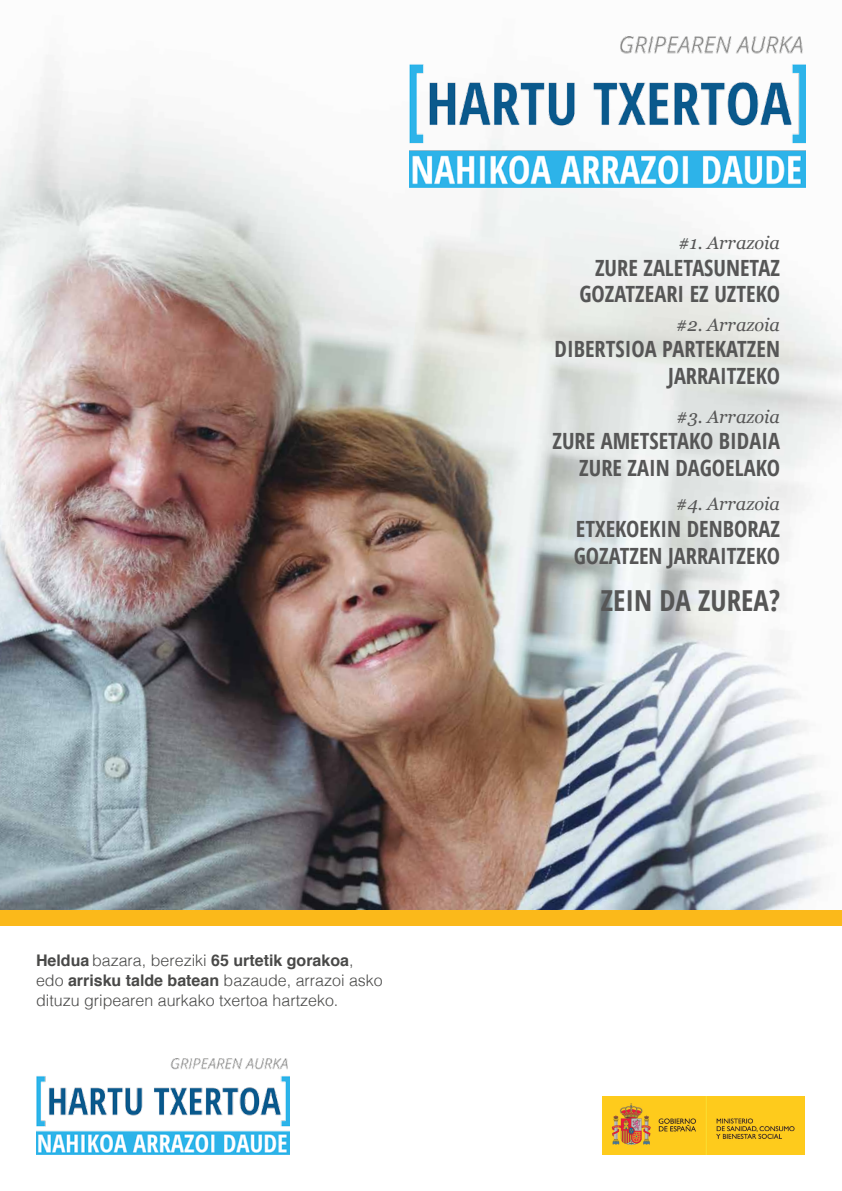
<style>
.page{position:relative;width:842px;height:1191px;background:#fff}
.page>*{position:absolute;margin:0;border:0;box-sizing:border-box;transform-origin:0 0}
.t1{font:700 condensed 28.9px "Open Sans";color:#565656}
.t2{font:700 condensed 22.4px/26.5px "Open Sans";color:#565656;text-align:right}
.t3{font:italic 18.2px "Georgia";color:#565656}
.t4{font:300 16px/20px "Helvetica";color:#494948}
.s1{font-weight:700}
</style>
<div class="page">
<img style="left:0;top:64px;width:842px;height:846px">
<div style="left:0;top:910px;width:842px;height:15px;background:#fbb91a"></div>
<img style="left:410px;top:36px;width:396px;height:151px">
<img style="left:36px;top:1058px;width:254px;height:97px">
<img style="left:602px;top:1097px;width:202px;height:58px">
<p class="t4" style="left:36px;top:949px;width:348px"><span class="s1">Heldua</span> bazara, bereziki <span class="s1">65 urtetik gorakoa</span>, edo <span class="s1">arrisku talde batean</span> bazaude, arrazoi asko dituzu gripearen aurkako txertoa hartzeko.</p>
<p class="t3" style="left:678px;top:229px;width:103px">#1. Arrazoia</p>
<p class="t2" style="left:579px;top:254px;width:202px">ZURE ZALETASUNETAZ<br>GOZATZEARI EZ UZTEKO</p>
<p class="t3" style="left:676px;top:311px;width:106px">#2. Arrazoia</p>
<p class="t2" style="left:554px;top:335px;width:227px">DIBERTSIOA PARTEKATZEN</p>
<p class="t2" style="left:668px;top:362px;width:113px">JARRAITZEKO</p>
<p class="t3" style="left:676px;top:403px;width:105px">#3. Arrazoia</p>
<p class="t2" style="left:552px;top:427px;width:229px">ZURE AMETSETAKO BIDAIA</p>
<p class="t2" style="left:579px;top:454px;width:202px">ZURE ZAIN DAGOELAKO</p>
<p class="t3" style="left:676px;top:491px;width:106px">#4. Arrazoia</p>
<p class="t2" style="left:574px;top:515px;width:208px;text-align:left">ETXEKOEKIN DENBORAZ<br>GOZATZEN JARRAITZEKO</p>
<p class="t1" style="left:601px;top:580px;width:181px">ZEIN DA ZUREA?</p>
</div>
